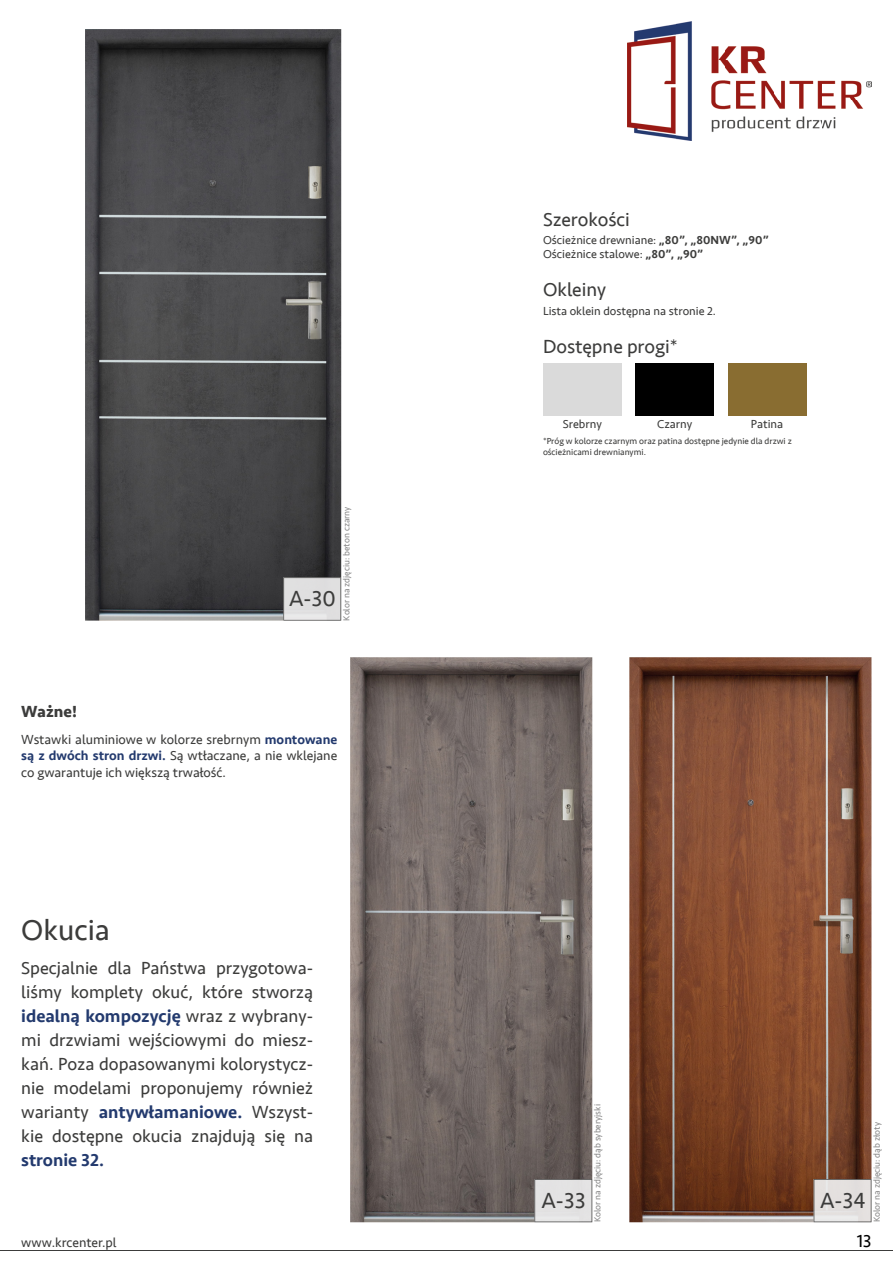
<style>
.page{position:relative;width:893px;height:1263px;background:#fff}
.page>*{position:absolute;margin:0;border:0;box-sizing:border-box;transform-origin:0 0}
.t1{font:30px "Seravek";color:#3c3c3b}
.t2{font:22.5px "Seravek";color:#3c3c3b}
.t3{font:19.5px "Seravek";color:#3c3c3b}
.t4{font:18px/24px "Seravek";color:#3c3c3b;text-align:justify}
.t5{font:500 18px "Seravek";color:#233a6e}
.t6{font:18px "Seravek";color:#000}
.t7{font:700 16.5px "Seravek";color:#3c3c3b}
.t8{font:13.5px/16.2px "Seravek";color:#3c3c3b;text-align:justify}
.t9{font:12px/14.4px "Seravek";color:#3c3c3b}
.t10{font:9px/10.8px "Seravek";color:#3c3c3b}
.t11{font:9px "Seravek";color:#878787}
.s1{font-weight:500}
.s2{font-weight:500;color:#233a6e}
</style>
<div class="page">
<hr style="left:0;top:1250px;width:893px;height:1px;background:#3c3c3b">
<img style="left:350px;top:657px;width:242px;height:565px">
<img style="left:629px;top:657px;width:242px;height:565px">
<img style="left:85px;top:29px;width:256px;height:592px">
<img style="left:283px;top:577px;width:58px;height:44px">
<img style="left:534px;top:1179px;width:58px;height:43px">
<img style="left:814px;top:1179px;width:57px;height:43px">
<img style="left:628px;top:21px;width:244px;height:120px">
<div style="left:543px;top:363px;width:79px;height:53px;background:#dadada"></div>
<div style="left:635px;top:363px;width:79px;height:53px;background:#000"></div>
<div style="left:728px;top:363px;width:78px;height:53px;background:#896d31"></div>
<p class="t3" style="left:543px;top:204px;width:88px">Szerokości</p>
<p class="t9" style="left:543px;top:232px;width:227px">Ościeżnice drewniane: <span class="s1">„80”, „80NW”, „90”<br></span>Ościeżnice stalowe: <span class="s1">„80”, „90”</span></p>
<p class="t3" style="left:543px;top:275px;width:65px">Okleiny</p>
<p class="t9" style="left:543px;top:304px;width:174px">Lista oklein dostępna na stronie 2.</p>
<p class="t3" style="left:543px;top:332px;width:136px">Dostępne progi*</p>
<p class="t9" style="left:563px;top:416px;width:41px">Srebrny</p>
<p class="t9" style="left:657px;top:416px;width:37px">Czarny</p>
<p class="t9" style="left:751px;top:416px;width:34px">Patina</p>
<p class="t2" style="left:289px;top:581px;width:49px">A-30</p>
<p class="t11" style="left:340px;top:621px;width:116px;rotate:-90deg">Kolor na zdjęciu: beton czarny</p>
<p class="t7" style="left:21px;top:698px;width:58px">Ważne!</p>
<p class="t8" style="left:21px;top:731px;width:317px">Wstawki aluminiowe w kolorze srebrnym <span class="s2">montowane są z dwóch stron drzwi.</span> Są wtłaczane, a nie wklejane co gwarantuje ich większą trwałość.</p>
<h1 class="t1" style="left:21px;top:907px;width:90px">Okucia</h1>
<p class="t4" style="left:21px;top:955px;width:293px">Specjalnie dla Państwa przygotowa&shy;liśmy komplety okuć, które stworzą <span class="s2">idealną kompozycję</span> wraz z wybrany&shy;mi drzwiami wejściowymi do miesz&shy;kań. Poza dopasowanymi kolorystycz&shy;nie modelami proponujemy również warianty <span class="s2">antywłamaniowe.</span> Wszyst&shy;kie dostępne okucia znajdują się na</p>
<p class="t5" style="left:21px;top:1148px;width:84px">stronie 32.</p>
<p class="t10" style="left:543px;top:436px;width:250px">*Próg w kolorze czarnym oraz patina dostępne jedynie dla drzwi z ościeżnicami drewnianymi.</p>
<p class="t11" style="left:591px;top:1222px;width:119px;rotate:-90deg">Kolor na zdjęciu: dąb syberyjski</p>
<p class="t2" style="left:541px;top:1183px;width:46px">A-33</p>
<p class="t2" style="left:820px;top:1183px;width:47px">A-34</p>
<p class="t11" style="left:870px;top:1222px;width:102px;rotate:-90deg">Kolor na zdjęciu: dąb złoty</p>
<p class="t8" style="left:21px;top:1234px;width:97px">www.krcenter.pl</p>
<p class="t6" style="left:857px;top:1226px;width:17px">13</p>
</div>
